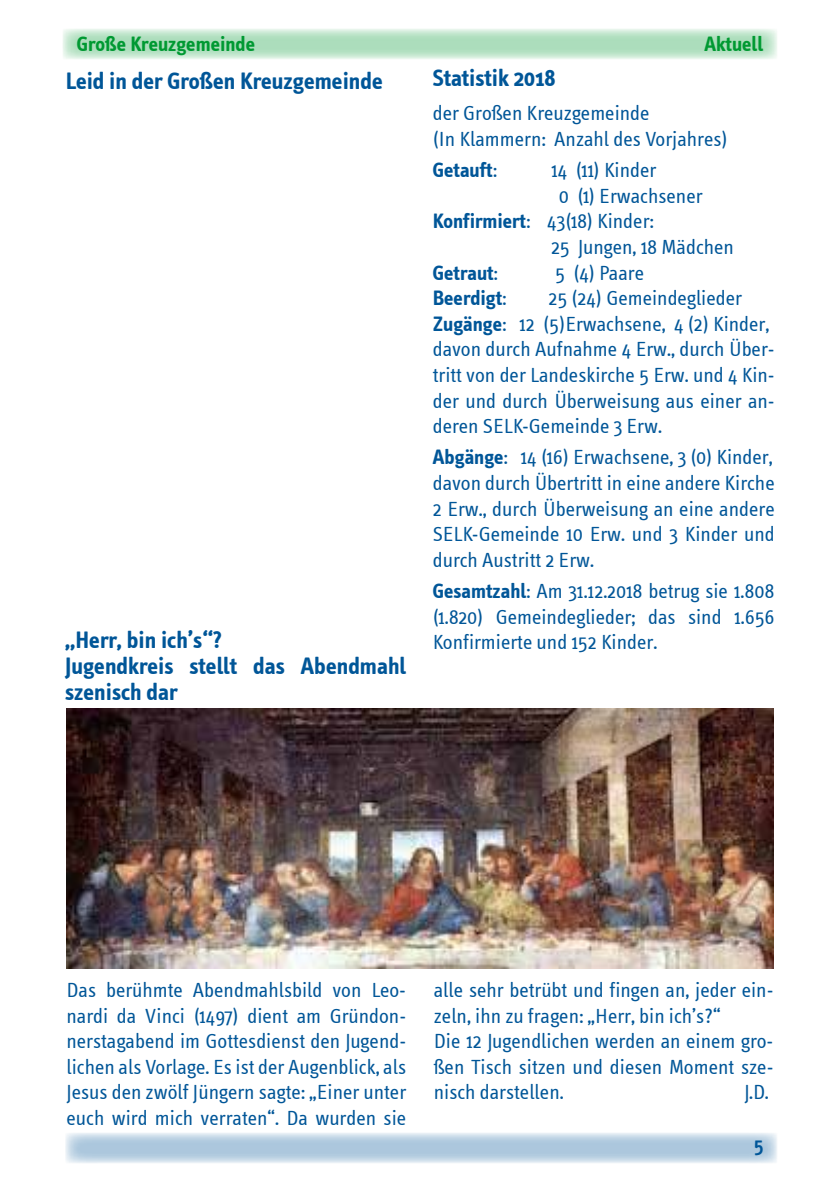
<style>
.page{position:relative;width:840px;height:1191px;background:#fff}
.page>*{position:absolute;margin:0;border:0;box-sizing:border-box;transform-origin:0 0}
.t1{font:700 24px/25.6px "Info Text";color:#005698}
.t2{font:21px/25.6px "Info Text Normal";color:#005698}
.t3{font:700 21px "Info Text";color:#009932}
.t4{font:700 21px "Info Text";color:#005698}
.t5{font:600 21px "Info Text";color:#005698}
.s1{font-family:"Info Text Normal";font-weight:400}
.s2{font-family:"Info Text";font-weight:700}
</style>
<div class="page">
<svg style="left:63px;top:29px;width:714px;height:30px;fill:#b3e0c1"></svg>
<svg style="left:65px;top:1133px;width:712px;height:30px;fill:#b3cce0"></svg>
<img style="left:66px;top:709px;width:707px;height:259px">
<p class="t3" style="left:77px;top:32px;width:180px">Große Kreuzgemeinde</p>
<p class="t3" style="left:704px;top:32px;width:60px">Aktuell</p>
<p class="t1" style="left:66px;top:68px;width:318px">Leid in der Großen Kreuzgemeinde</p>
<p class="t1" style="left:432px;top:65px;width:124px">Statistik 2018</p>
<p class="t2" style="left:432px;top:101px;width:296px">der Großen Kreuzgemeinde<br>(In Klammern: Anzahl des Vorjahres)</p>
<p class="t4" style="left:432px;top:158px;width:66px">Getauft<span class="s1">:</span></p>
<p class="t2" style="left:550px;top:157px;width:107px">14 (11) Kinder</p>
<p class="t2" style="left:558px;top:183px;width:145px">0 (1) Erwachsener</p>
<p class="t2" style="left:432px;top:209px;width:222px"><span class="s2">Konfirmiert</span>: 43(18) Kinder:</p>
<p class="t2" style="left:550px;top:234px;width:184px">25 Jungen, 18 Mädchen</p>
<p class="t4" style="left:432px;top:260px;width:67px">Getraut<span class="s1">:</span></p>
<p class="t2" style="left:555px;top:260px;width:90px">5 (4) Paare</p>
<p class="t4" style="left:432px;top:286px;width:75px">Beerdigt<span class="s1">:</span></p>
<p class="t2" style="left:432px;top:285px;width:343px;text-indent:116px">25 (24) Gemeindeglieder <span class="s2">Zugänge</span>: 12 (5)Erwachsene, 4 (2) Kinder, davon durch Aufnahme 4 Erw., durch Über&shy;tritt von der Landeskirche 5 Erw. und 4 Kin&shy;der und durch Überweisung aus einer an&shy;deren SELK-Gemeinde 3 Erw.</p>
<p class="t2" style="left:432px;top:445px;width:343px;text-align:justify"><span class="s2">Abgänge</span>: 14 (16) Erwachsene, 3 (0) Kinder, davon durch Übertritt in eine andere Kirche 2 Erw., durch Überweisung an eine andere SELK-Gemeinde 10 Erw. und 3 Kinder und durch Austritt 2 Erw.</p>
<p class="t2" style="left:432px;top:578px;width:343px"><span class="s2">Gesamtzahl</span>: Am 31.12.2018 betrug sie 1.808 (1.820) Gemeindeglieder; das sind 1.656</p>
<p class="t1" style="left:65px;top:627px;width:158px">„Herr, bin ich’s“?</p>
<p class="t2" style="left:432px;top:630px;width:226px">Konfirmierte und 152 Kinder.</p>
<p class="t1" style="left:65px;top:653px;width:342px">Jugendkreis stellt das Abendmahl szenisch dar</p>
<p class="t2" style="left:66px;top:977px;width:341px;text-align:justify">Das berühmte Abendmahlsbild von Leo&shy;nardi da Vinci (1497) dient am Gründon&shy;nerstagabend im Gottesdienst den Jugend&shy;lichen als Vorlage. Es ist der Augenblick, als Jesus den zwölf Jüngern sagte: „Einer unter euch wird mich verraten“. Da wurden sie</p>
<p class="t2" style="left:433px;top:977px;width:341px">alle sehr betrübt und fingen an, jeder ein&shy;zeln, ihn zu fragen: „Herr, bin ich’s?“<br>Die 12 Jugendlichen werden an einem gro&shy;ßen Tisch sitzen und diesen Moment sze&shy;nisch darstellen.</p>
<p class="t2" style="left:744px;top:1079px;width:26px">J.D.</p>
<p class="t5" style="left:753px;top:1133px;width:11px">5</p>
</div>
